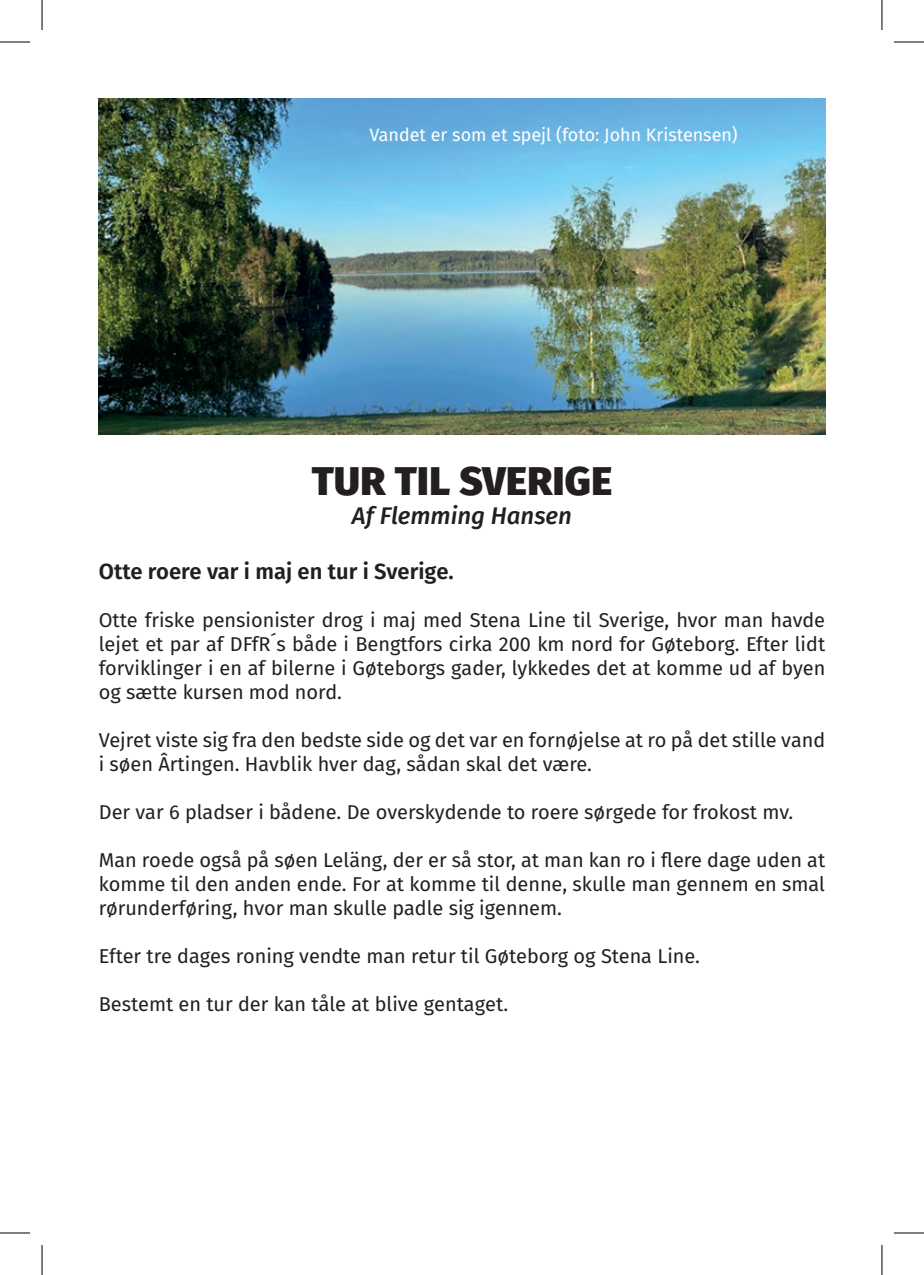
<style>
.page{position:relative;width:924px;height:1275px;background:#fff}
.page>*{position:absolute;margin:0;border:0;box-sizing:border-box;transform-origin:0 0}
.t1{font:800 40px "Fira Sans";letter-spacing:.01em;color:#231f20}
.t2{font:italic 500 24px "Fira Sans";color:#231f20}
.t3{font:600 22px "Fira Sans";color:#231f20}
.t4{font:20px/24px "Fira Sans";color:#231f20;text-align:justify}
.t5{font:18px "Fira Sans";color:#fff}
</style>
<div class="page">
<img style="left:99px;top:99px;width:725px;height:335px">
<hr style="left:0;top:42px;width:30px;height:1px;background:#000">
<hr style="left:893px;top:42px;width:30px;height:1px;background:#000">
<hr style="left:0;top:1232px;width:30px;height:1px;background:#000">
<hr style="left:893px;top:1232px;width:30px;height:1px;background:#000">
<hr style="left:42px;top:0;width:1px;height:30px;background:#000">
<hr style="left:42px;top:1245px;width:1px;height:30px;background:#000">
<hr style="left:881px;top:0;width:1px;height:30px;background:#000">
<hr style="left:881px;top:1245px;width:1px;height:30px;background:#000">
<p class="t5" style="left:369px;top:121px;width:369px">Vandet er som et spejl (foto: John Kristensen)</p>
<h1 class="t1" style="left:311px;top:445px;width:302px">TUR TIL SVERIGE</h1>
<p class="t2" style="left:352px;top:496px;width:221px">Af Flemming Hansen</p>
<p class="t3" style="left:99px;top:553px;width:356px">Otte roere var i maj en tur i Sverige.</p>
<p class="t4" style="left:99px;top:607px;width:727px">Otte friske pensionister drog i maj med Stena Line til Sverige, hvor man havde lejet et par af DFfR´s både i Bengtfors cirka 200 km nord for Gøteborg. Efter lidt forviklinger i en af bilerne i Gøteborgs gader, lykkedes det at komme ud af byen og sætte kursen mod nord.</p>
<p class="t4" style="left:99px;top:727px;width:727px">Vejret viste sig fra den bedste side og det var en fornøjelse at ro på det stille vand i søen Ârtingen. Havblik hver dag, sådan skal det være.</p>
<p class="t4" style="left:99px;top:799px;width:695px">Der var 6 pladser i bådene. De overskydende to roere sørgede for frokost mv.</p>
<p class="t4" style="left:99px;top:847px;width:727px">Man roede også på søen Leläng, der er så stor, at man kan ro i flere dage uden at komme til den anden ende. For at komme til denne, skulle man gennem en smal rørunderføring, hvor man skulle padle sig igennem.</p>
<p class="t4" style="left:99px;top:943px;width:602px">Efter tre dages roning vendte man retur til Gøteborg og Stena Line.</p>
<p class="t4" style="left:99px;top:991px;width:410px">Bestemt en tur der kan tåle at blive gentaget.</p>
</div>
